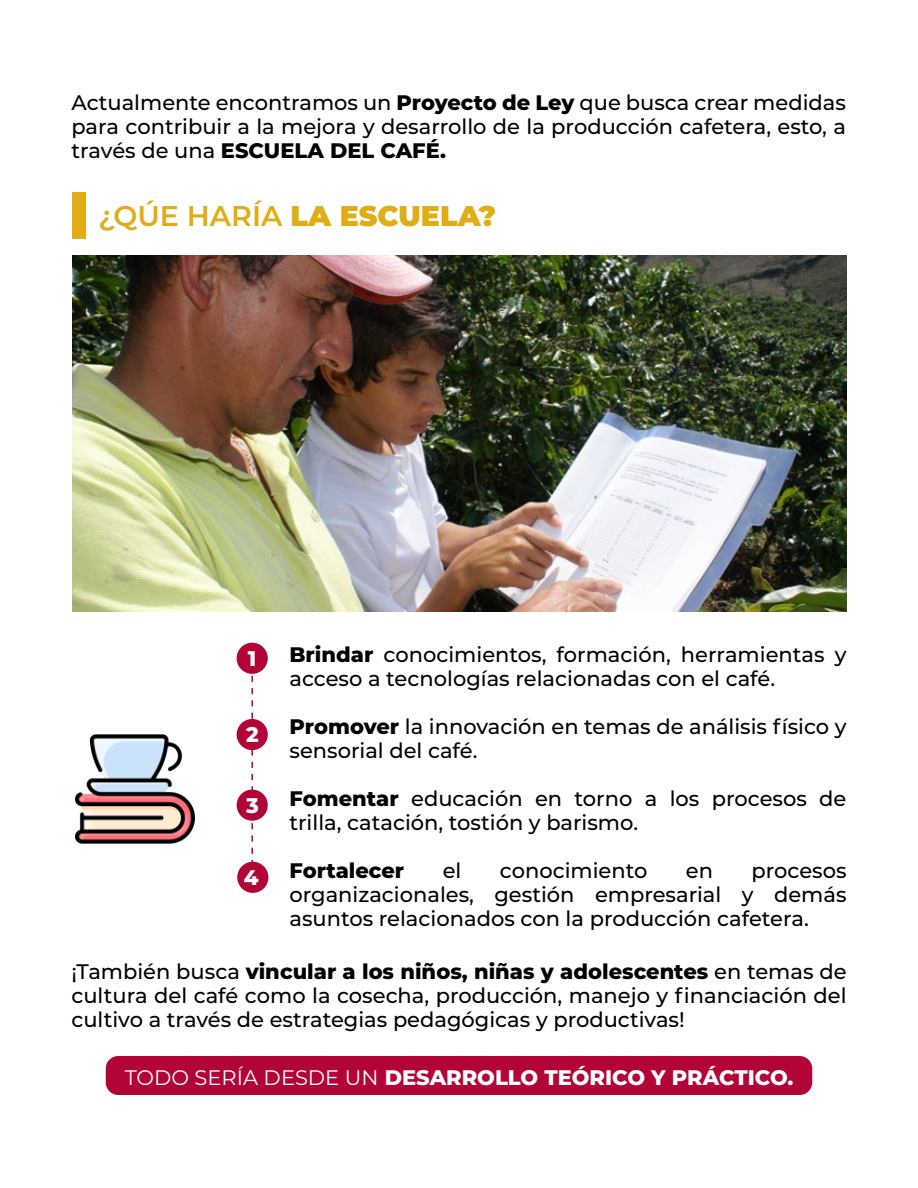
<style>
.page{position:relative;width:918px;height:1188px;background:#fff}
.page>*{position:absolute;margin:0;border:0;box-sizing:border-box;transform-origin:0 0}
.t1{font:900 28.5px "Montserrat";color:#e0ad16}
.t2{font:800 21.15px "Montserrat";color:#fff}
.t3{font:500 21px/24px "Montserrat";color:#030000}
.t4{font:500 21px/24px "Montserrat";color:#000;text-align:justify}
.t5{font:800 21px "Montserrat";color:#fff}
.t6{font:800 21px "Montserrat";color:#030000}
.s1{font-weight:800}
.s2{font-weight:600}
.s3{font-weight:400}
</style>
<div class="page">
<div style="left:72px;top:192px;width:14px;height:46px;background:#e0ad16"></div>
<svg style="left:251px;top:675px;width:2px;height:187px"></svg>
<div style="left:237px;top:643px;width:31px;height:31px;background:#b30437;border-radius:50%"></div>
<div style="left:237px;top:719px;width:31px;height:31px;background:#b30437;border-radius:50%"></div>
<div style="left:237px;top:790px;width:31px;height:31px;background:#b30437;border-radius:50%"></div>
<div style="left:237px;top:862px;width:31px;height:31px;background:#b30437;border-radius:50%"></div>
<img style="left:72px;top:255px;width:774px;height:357px">
<img style="left:75px;top:735px;width:120px;height:109px">
<div style="left:106px;top:1056px;width:706px;height:39px;background:#b30437;border-radius:13px"></div>
<p class="t3" style="left:71px;top:89px;width:776px;text-align:justify">Actualmente encontramos un <span class="s1">Proyecto de Ley</span> que busca crear medidas para contribuir a la mejora y desarrollo de la producción cafetera, esto, a través de una <span class="s1">ESCUELA DEL CAFÉ.</span></p>
<h1 class="t1" style="left:98px;top:194px;width:399px"><span class="s2">¿QÚE HARÍA</span> LA ESCUELA?</h1>
<p class="t3" style="left:290px;top:642px;width:559px"><span class="s1">Brindar</span> conocimientos, formación, herramientas y acceso a tecnologías relacionadas con el café.</p>
<p class="t3" style="left:290px;top:714px;width:559px"><span class="s1">Promover</span> la innovación en temas de análisis físico y sensorial del café.</p>
<p class="t3" style="left:290px;top:786px;width:559px"><span class="s1">Fomentar</span> educación en torno a los procesos de trilla, catación, tostión y barismo.</p>
<p class="t6" style="left:290px;top:855px;width:116px">Fortalecer</p>
<p class="t3" style="left:443px;top:858px;width:20px">el</p>
<p class="t3" style="left:500px;top:858px;width:149px">conocimiento</p>
<p class="t3" style="left:686px;top:858px;width:29px">en</p>
<p class="t2" style="left:248px;top:643px;width:10px">1</p>
<p class="t2" style="left:246px;top:719px;width:14px">2</p>
<p class="t2" style="left:246px;top:790px;width:14px">3</p>
<p class="t3" style="left:290px;top:858px;width:559px;text-align:justify;text-indent:462px">procesos organizacionales, gestión empresarial y demás asuntos relacionados con la producción cafetera.</p>
<p class="t4" style="left:71px;top:959px;width:777px">¡También busca <span class="s1">vincular a los niños, niñas y adolescentes</span> en temas de cultura del café como la cosecha, producción, manejo y financiación del cultivo a través de estrategias pedagógicas y productivas!</p>
<p class="t5" style="left:125px;top:1062px;width:670px"><span class="s3">TODO SERÍA DESDE UN</span> DESARROLLO TEÓRICO Y PRÁCTICO.</p>
<p class="t2" style="left:244px;top:862px;width:16px">4</p>
</div>
